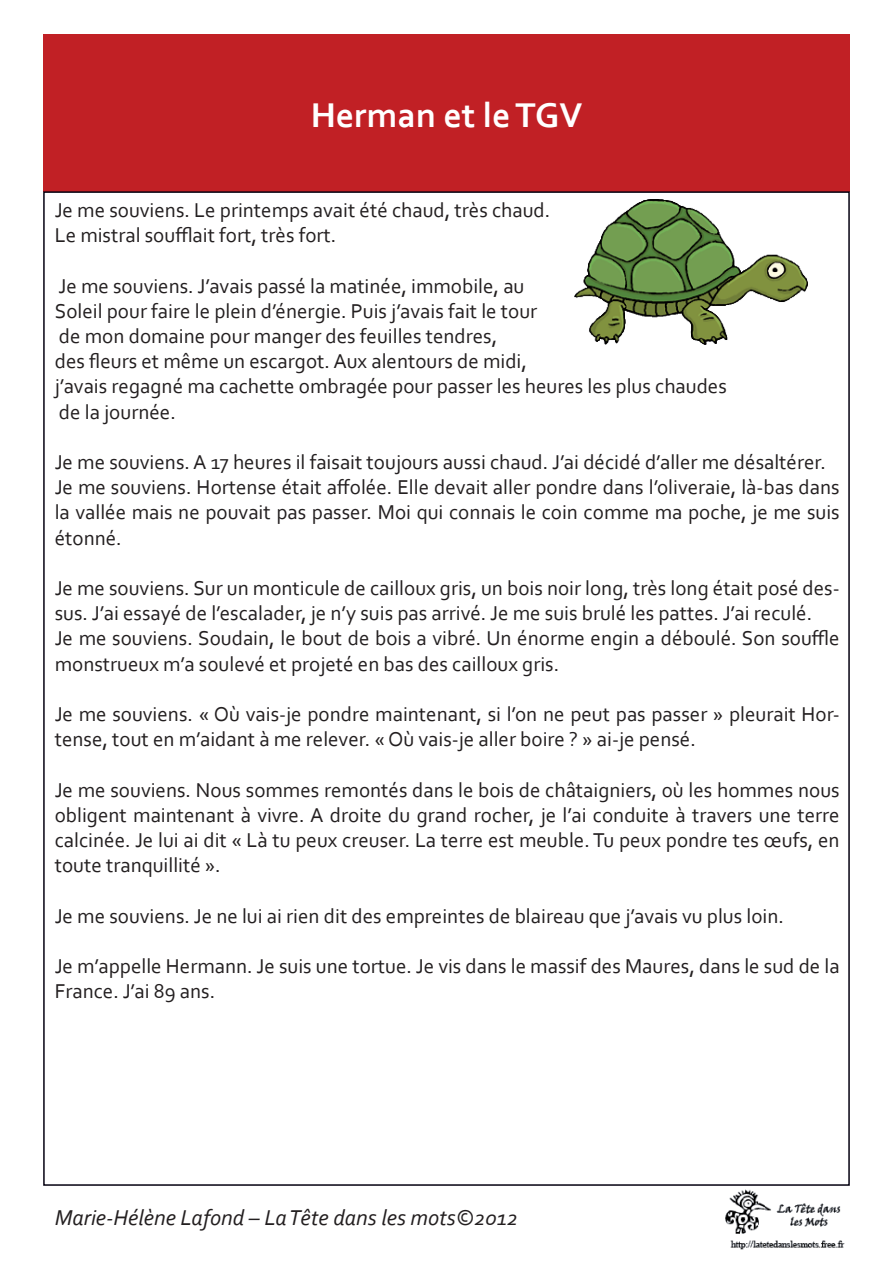
<style>
.page{position:relative;width:893px;height:1263px;background:#fff}
.page>*{position:absolute;margin:0;border:0;box-sizing:border-box;transform-origin:0 0}
.t1{font:700 36px "Corbel";color:#fff}
.t2{font:italic 22.5px "Corbel";color:#231f20}
.t3{font:21px/25.2px "Corbel";color:#231f20}
</style>
<div class="page">
<img style="left:725px;top:1189px;width:120px;height:61px">
<img style="left:574px;top:200px;width:233px;height:145px">
<div style="left:43px;top:35px;width:807px;height:157px;background:#c12025"></div>
<h1 class="t1" style="left:311px;top:93px;width:273px">Herman et le TGV</h1>
<p class="t3" style="left:55px;top:197px;width:497px">Je me souviens. Le printemps avait été chaud, très chaud.<br>Le mistral soufflait fort, très fort.</p>
<p class="t3" style="left:55px;top:273px;width:674px">Je me souviens. J’avais passé la matinée, immobile, au<br>Soleil pour faire le plein d’énergie. Puis j’avais fait le tour<br>de mon domaine pour manger des feuilles tendres,<br>des fleurs et même un escargot. Aux alentours de midi,<br>j’avais regagné ma cachette ombragée pour passer les heures les plus chaudes de la journée.</p>
<p class="t3" style="left:55px;top:449px;width:786px">Je me souviens. A 17 heures il faisait toujours aussi chaud. J’ai décidé d’aller me désaltérer.<br>Je me souviens. Hortense était affolée. Elle devait aller pondre dans l’oliveraie, là-bas dans la vallée mais ne pouvait pas passer. Moi qui connais le coin comme ma poche, je me suis étonné.</p>
<p class="t3" style="left:55px;top:575px;width:786px">Je me souviens. Sur un monticule de cailloux gris, un bois noir long, très long était posé des&shy;sus. J’ai essayé de l’escalader, je n’y suis pas arrivé. Je me suis brulé les pattes. J’ai reculé.<br>Je me souviens. Soudain, le bout de bois a vibré. Un énorme engin a déboulé. Son souffle monstrueux m’a soulevé et projeté en bas des cailloux gris.</p>
<p class="t3" style="left:55px;top:701px;width:786px">Je me souviens. « Où vais-je pondre maintenant, si l’on ne peut pas passer » pleurait Hor&shy;tense, tout en m’aidant à me relever. « Où vais-je aller boire ? » ai-je pensé.</p>
<p class="t3" style="left:55px;top:777px;width:786px;text-align:justify">Je me souviens. Nous sommes remontés dans le bois de châtaigniers, où les hommes nous obligent maintenant à vivre. A droite du grand rocher, je l’ai conduite à travers une terre calcinée. Je lui ai dit « Là tu peux creuser. La terre est meuble. Tu peux pondre tes œufs, en toute tranquillité ».</p>
<p class="t3" style="left:55px;top:903px;width:731px">Je me souviens. Je ne lui ai rien dit des empreintes de blaireau que j’avais vu plus loin.</p>
<p class="t3" style="left:55px;top:953px;width:786px">Je m’appelle Hermann. Je suis une tortue. Je vis dans le massif des Maures, dans le sud de la<br>France. J’ai 89 ans.</p>
<p class="t2" style="left:55px;top:1203px;width:465px">Marie-Hélène Lafond – La Tête dans les mots©2012</p>
</div>
